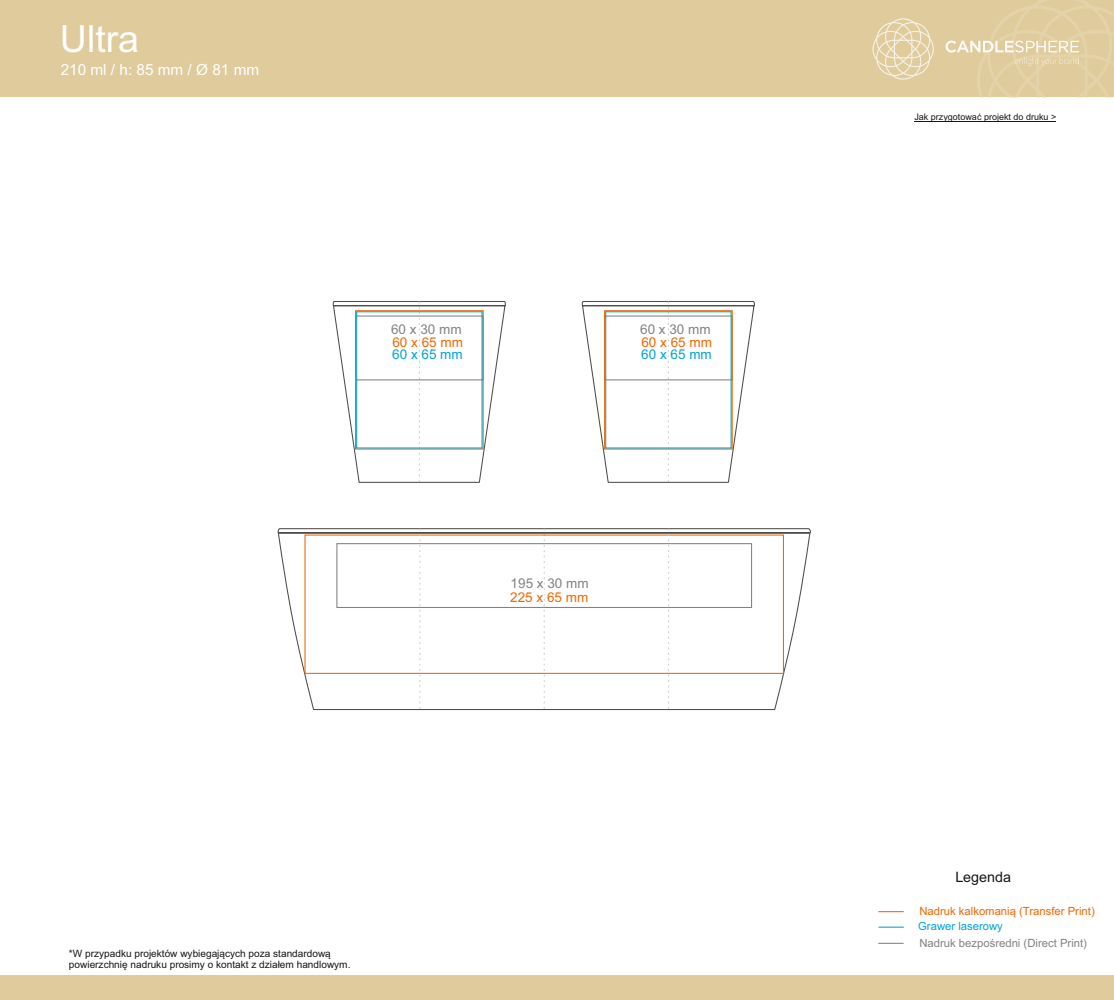
<style>
.page{position:relative;width:1114px;height:1000px;background:#fff}
.page>*{position:absolute;margin:0;border:0;box-sizing:border-box;transform-origin:0 0}
.t1{font:37.5px "Arial";color:#fff}
.t2{font:15.3px "Arial";color:#fff}
.t3{font:14.33px "Arial";color:#151616}
.t4{font:13.5px "Arial";color:#ef6700}
.t5{font:13.5px "Arial";color:#818281}
.t6{font:13.5px "Arial";color:#00a3d4}
.t7{font:11.32px "Arial";color:#ef6700}
.t8{font:11.32px "Arial";color:#818281}
.t9{font:11.32px "Arial";color:#00a3d4}
.t10{font:10.05px/11.2px "Arial";color:#151616}
.t11{font:9px "Arial";color:#151616}
</style>
<div class="page">
<svg style="left:878px;top:942px;width:25px;height:1px"></svg>
<svg style="left:879px;top:926px;width:24px;height:1px"></svg>
<div style="left:0;top:975px;width:1114px;height:24px;background:#dfcb9c"></div>
<div style="left:0;top:0;width:1113px;height:97px;background:#dfcb9c"></div>
<svg style="left:872px;top:18px;width:62px;height:62px"></svg>
<svg style="left:945px;top:0;width:168px;height:97px"></svg>
<hr style="left:914px;top:121px;width:142px;height:1px;background:#151616">
<svg style="left:332px;top:301px;width:174px;height:182px"></svg>
<svg style="left:277px;top:528px;width:534px;height:182px"></svg>
<svg style="left:544px;top:528px;width:1px;height:181px"></svg>
<div style="left:355px;top:315px;width:129px;height:65px;border:1px solid #818281"></div>
<div style="left:355px;top:310px;width:129px;height:139px;border:1px solid #ef6700"></div>
<div style="left:336px;top:543px;width:416px;height:65px;border:1px solid #818281"></div>
<svg style="left:668px;top:528px;width:1px;height:181px"></svg>
<svg style="left:419px;top:528px;width:1px;height:181px"></svg>
<svg style="left:581px;top:301px;width:174px;height:182px"></svg>
<div style="left:604px;top:315px;width:129px;height:65px;border:1px solid #818281"></div>
<div style="left:604px;top:310px;width:129px;height:139px;border:1px solid #ef6700"></div>
<h1 class="t1" style="left:60px;top:24px;width:81px">Ultra</h1>
<h2 class="t2" style="left:61px;top:63px;width:200px">210 ml / h: 85 mm / Ø 81 mm</h2>
<h3 class="t5" style="left:391px;top:324px;width:72px">60 x 30 mm</h3>
<h3 class="t6" style="left:392px;top:349px;width:72px">60 x 65 mm</h3>
<h3 class="t4" style="left:392px;top:337px;width:72px">60 x 65 mm</h3>
<h3 class="t5" style="left:640px;top:324px;width:72px">60 x 30 mm</h3>
<h3 class="t6" style="left:641px;top:349px;width:72px">60 x 65 mm</h3>
<h3 class="t4" style="left:641px;top:337px;width:72px">60 x 65 mm</h3>
<h3 class="t5" style="left:511px;top:578px;width:80px">195 x 30 mm</h3>
<h3 class="t4" style="left:510px;top:592px;width:80px">225 x 65 mm</h3>
<p class="t10" style="left:69px;top:948px;width:283px">*W przypadku projektów wybiegających poza standardową powierzchnię nadruku prosimy o kontakt z działem handlowym.</p>
<p class="t11" style="left:914px;top:113px;width:143px">Jak przygotować projekt do druku &gt;</p>
<h3 class="t3" style="left:955px;top:871px;width:57px">Legenda</h3>
<p class="t7" style="left:919px;top:907px;width:177px">Nadruk kalkomanią (Transfer Print)</p>
<p class="t8" style="left:919px;top:938px;width:169px">Nadruk bezpośredni (Direct Print)</p>
<p class="t9" style="left:918px;top:921px;width:86px">Grawer laserowy</p>
</div>
